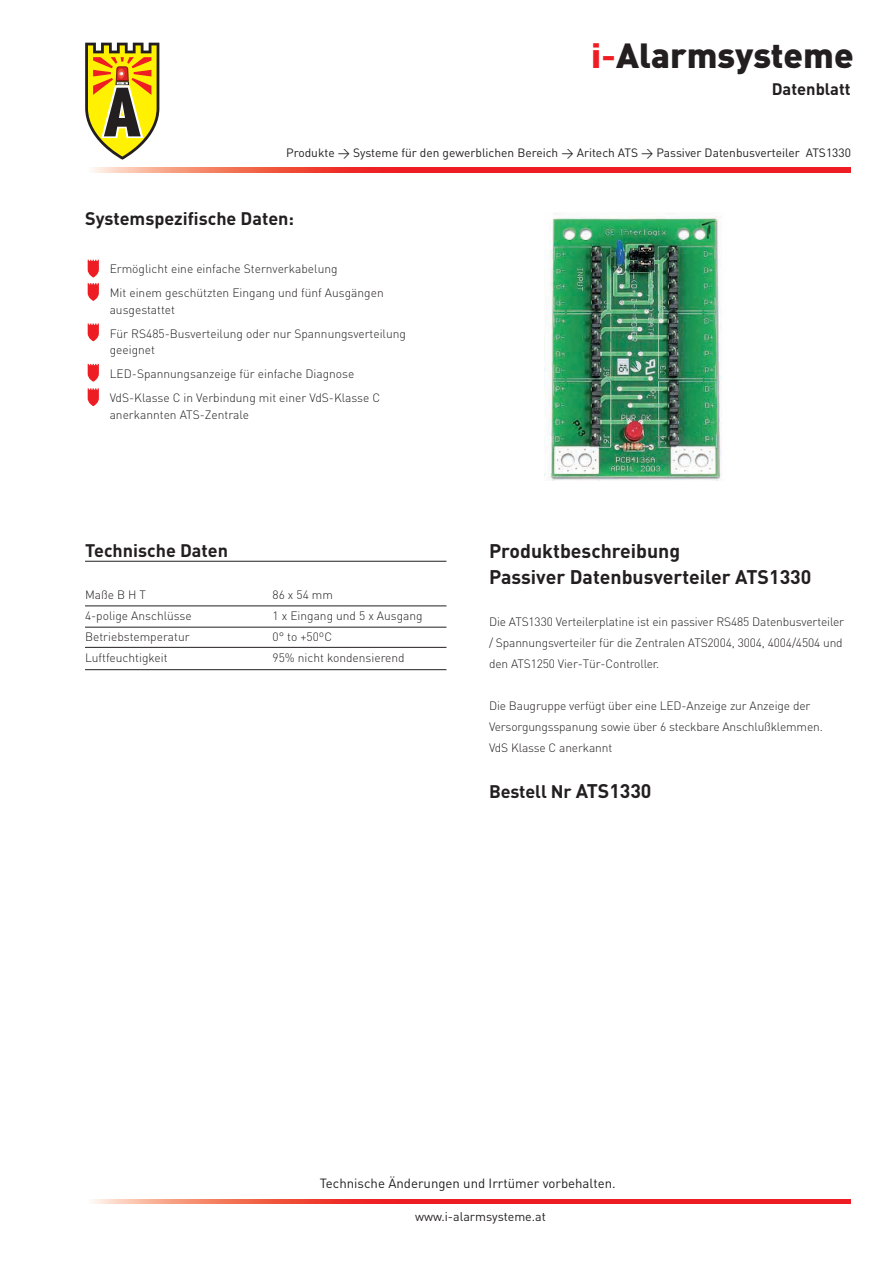
<style>
.page{position:relative;width:893px;height:1263px;background:#fff}
.page>*{position:absolute;margin:0;border:0;box-sizing:border-box;transform-origin:0 0}
.t1{font:900 34.5px "DIN";color:#231f20}
.t2{font:700 19.5px/25.5px "DIN";color:#231f20}
.t3{font:700 18px "DIN";color:#231f20}
.t4{font:700 16.5px "DIN";color:#231f20}
.t5{font:13.2px "DIN";color:#231f20}
.t6{font:12.45px "DIN";color:#231f20}
.t7{font:300 12px/21px "DIN";color:#231f20}
.t8{font:12px "DIN";color:#231f20}
.s1{color:#ee1d23}
.s2{font-weight:700;color:#ee1d23}
.s3{font-size:19.5px}
</style>
<div class="page">
<svg style="left:85px;top:43px;width:74px;height:117px"></svg>
<svg style="left:92px;top:1199px;width:758px;height:4px;background:#f03f3b"></svg>
<svg style="left:92px;top:168px;width:758px;height:4px;background:#f03f3b"></svg>
<hr style="left:85px;top:561px;width:361px;height:1px;background:#231f20">
<hr style="left:85px;top:627px;width:361px;height:1px;background:#231f20">
<hr style="left:85px;top:647px;width:361px;height:1px;background:#231f20">
<svg style="left:88px;top:260px;width:11px;height:41px"></svg>
<img style="left:544px;top:213px;width:178px;height:267px">
<svg style="left:88px;top:323px;width:11px;height:18px"></svg>
<svg style="left:88px;top:364px;width:11px;height:18px"></svg>
<svg style="left:88px;top:388px;width:11px;height:18px"></svg>
<hr style="left:85px;top:606px;width:361px;height:1px;background:#231f20">
<hr style="left:85px;top:669px;width:361px;height:1px;background:#231f20">
<h1 class="t1" style="left:591px;top:33px;width:264px"><span class="s1">i</span><span class="s2">-</span>Alarmsysteme</h1>
<h3 class="t4" style="left:772px;top:78px;width:80px">Datenblatt</h3>
<p class="t8" style="left:286px;top:145px;width:566px">Produkte &gt; Systeme für den gewerblichen Bereich &gt; Aritech ATS &gt; Passiver Datenbusverteiler ATS1330</p>
<h3 class="t3" style="left:85px;top:207px;width:211px">Systemspezifische Daten:</h3>
<p class="t7" style="left:110px;top:257px;width:276px;line-height:24px">Ermöglicht eine einfache Sternverkabelung<br>Mit einem geschützten Eingang und fünf Ausgängen</p>
<p class="t7" style="left:110px;top:297px;width:298px;line-height:24px">ausgestattet<br>Für RS485-Busverteilung oder nur Spannungsverteilung</p>
<p class="t7" style="left:110px;top:338px;width:272px;line-height:24px">geeignet<br>LED-Spannungsanzeige für einfache Diagnose<br>VdS-Klasse C in Verbindung mit einer VdS-Klasse C</p>
<p class="t7" style="left:110px;top:404px;width:141px">anerkannten ATS-Zentrale</p>
<h3 class="t3" style="left:85px;top:539px;width:144px">Technische Daten</h3>
<p class="t7" style="left:85px;top:584px;width:63px">Maße B H T</p>
<p class="t7" style="left:273px;top:584px;width:62px">86 x 54 mm</p>
<p class="t7" style="left:85px;top:605px;width:108px">4-polige Anschlüsse</p>
<p class="t7" style="left:273px;top:605px;width:152px">1 x Eingang und 5 x Ausgang</p>
<p class="t7" style="left:85px;top:626px;width:106px">Betriebstemperatur</p>
<p class="t7" style="left:273px;top:626px;width:61px">0° to +50ºC</p>
<p class="t7" style="left:85px;top:647px;width:84px">Luftfeuchtigkeit</p>
<p class="t7" style="left:273px;top:647px;width:134px">95% nicht kondensierend</p>
<h2 class="t2" style="left:489px;top:538px;width:324px">Produktbeschreibung<br>Passiver Datenbusverteiler ATS1330</h2>
<p class="t7" style="left:489px;top:611px;width:357px;text-align:justify">Die ATS1330 Verteilerplatine ist ein passiver RS485 Datenbusverteiler / Spannungsverteiler für die Zentralen ATS2004, 3004, 4004/4504 und den ATS1250 Vier-Tür-Controller.</p>
<p class="t7" style="left:489px;top:695px;width:335px">Die Baugruppe verfügt über eine LED-Anzeige zur Anzeige der<br>Versorgungsspanung sowie über 6 steckbare Anschlußklemmen.<br>VdS Klasse C anerkannt</p>
<h3 class="t3" style="left:489px;top:780px;width:164px">Bestell Nr <span class="s3">ATS1330</span></h3>
<p class="t5" style="left:320px;top:1175px;width:297px">Technische Änderungen und Irrtümer vorbehalten.</p>
<p class="t6" style="left:415px;top:1209px;width:132px">www.i-alarmsysteme.at</p>
</div>
